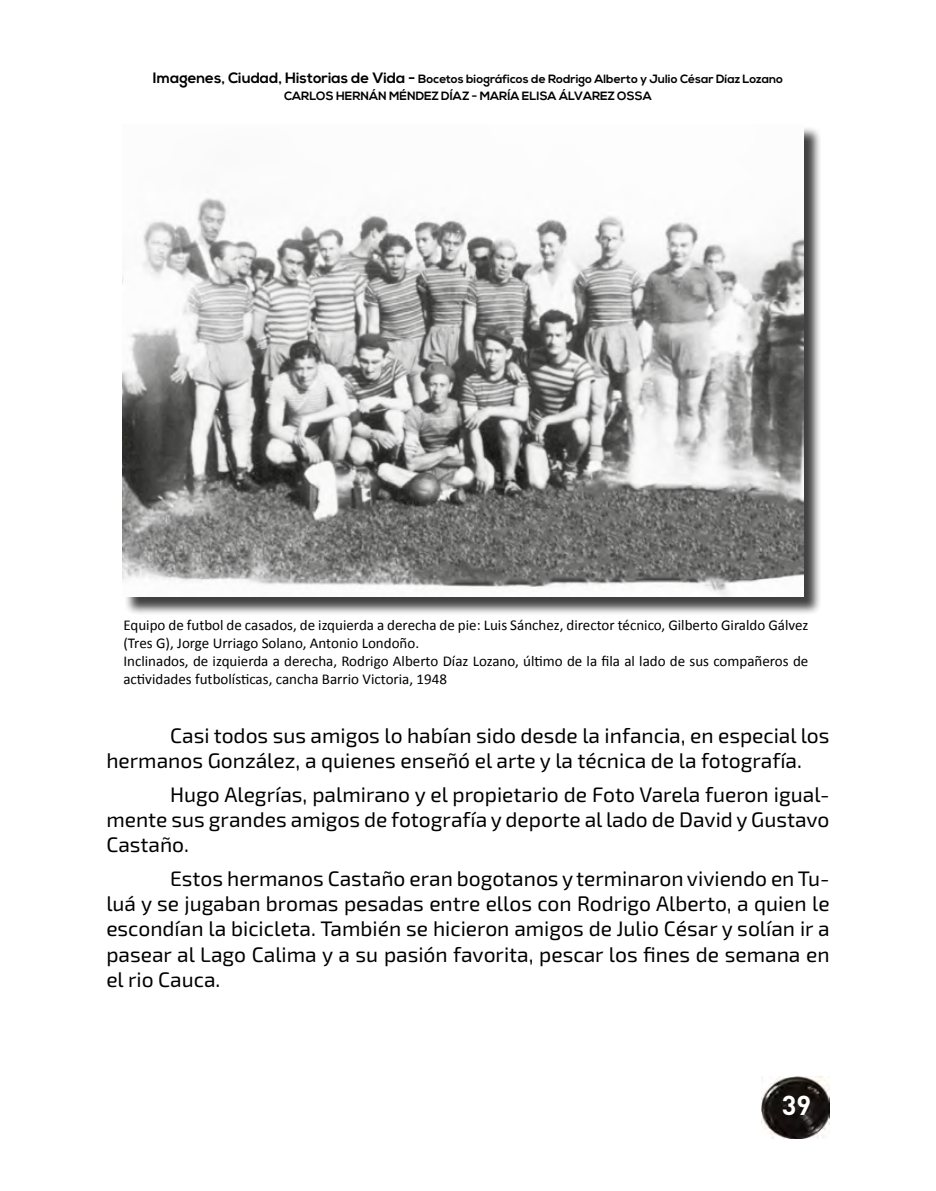
<style>
.page{position:relative;width:936px;height:1191px;background:#fff}
.page>*{position:absolute;margin:0;border:0;box-sizing:border-box;transform-origin:0 0}
.t1{font:700 27px "DIN Pro";color:#fff}
.t2{font:21px/25.2px "Exo 2.0";color:#000;text-align:justify}
.t3{font:15px/18px "Calibri";color:#000}
.t4{font:700 12px/17.2px "Nexa";color:#000;text-align:center}
.s1{font-size:15px}
</style>
<div class="page">
<img style="left:761px;top:1076px;width:68px;height:62px">
<div style="left:124px;top:126px;width:697px;height:490px;background:#000;opacity:.75"></div>
<img style="left:122px;top:126px;width:681px;height:470px">
<p class="t4" style="left:153px;top:70px;width:631px"><span class="s1">Imagenes, Ciudad, Historias de Vida -</span> Bocetos biográficos de Rodrigo Alberto y Julio César Díaz Lozano<br>CARLOS HERNÁN MÉNDEZ DÍAZ - MARÍA ELISA ÁLVAREZ OSSA</p>
<p class="t3" style="left:123px;top:616px;width:686px">Equipo de futbol de casados, de izquierda a derecha de pie: Luis Sánchez, director técnico, Gilberto Giraldo Gálvez (Tres G), Jorge Urriago Solano, Antonio Londoño.<br>Inclinados, de izquierda a derecha, Rodrigo Alberto Díaz Lozano, último de la fila al lado de sus compañeros de actividades futbolísticas, cancha Barrio Victoria, 1948</p>
<p class="t2" style="left:106px;top:723px;width:724px;text-indent:64px">Casi todos sus amigos lo habían sido desde la infancia, en especial los hermanos González, a quienes enseñó el arte y la técnica de la fotografía.</p>
<p class="t2" style="left:106px;top:782px;width:724px;text-indent:64px">Hugo Alegrías, palmirano y el propietario de Foto Varela fueron igual&shy;mente sus grandes amigos de fotografía y deporte al lado de David y Gustavo Castaño.</p>
<p class="t2" style="left:106px;top:866px;width:724px;text-indent:64px">Estos hermanos Castaño eran bogotanos y terminaron viviendo en Tu&shy;luá y se jugaban bromas pesadas entre ellos con Rodrigo Alberto, a quien le escondían la bicicleta. También se hicieron amigos de Julio César y solían ir a pasear al Lago Calima y a su pasión favorita, pescar los fines de semana en el rio Cauca.</p>
<p class="t1" style="left:782px;top:1087px;width:31px">39</p>
</div>
